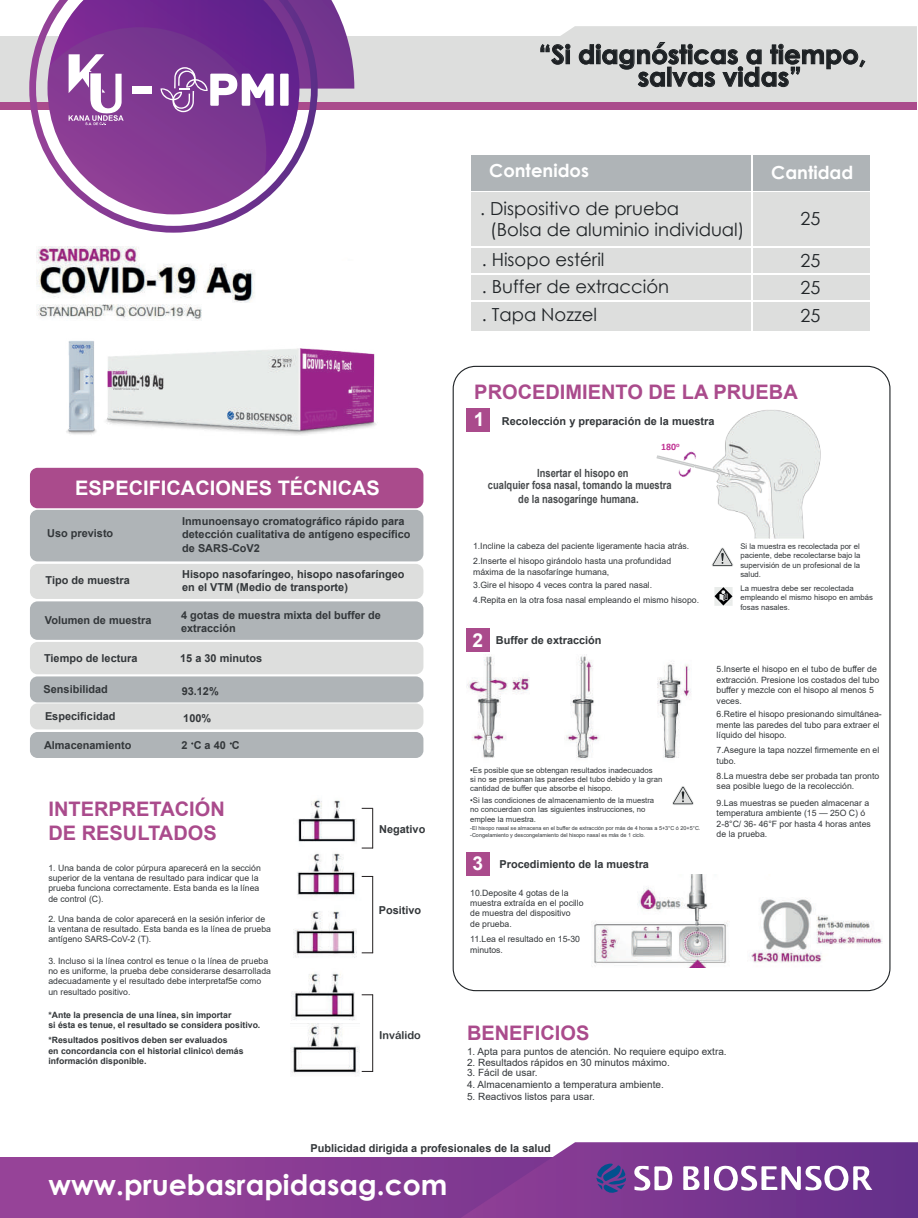
<style>
.page{position:relative;width:918px;height:1218px;background:#fff}
.page>*{position:absolute;margin:0;border:0;box-sizing:border-box;transform-origin:0 0}
.t1{font:700 28.2px "Century Gothic";color:#fff}
.t2{font:700 25.95px/22.5px "Century Gothic";color:#1d2124}
.t3{font:700 19.95px/24px "Arial";color:#aa4b8c}
.t4{font:700 19.95px "Arial";color:#fff}
.t5{font:18px/27.8px "Century Gothic";color:#202427}
.t6{font:700 18px "Century Gothic";color:#fff}
.t7{font:700 11.25px/13.5px "Arial";color:#484b4d;text-align:center;scale:.83 1}
.t8{font:700 10.95px/13px "Arial";color:#33373a}
.t9{font:10.95px "Arial Rounded MT Bold";color:#33373a}
.t10{font:10.05px "Arial";color:#33373a}
.t11{font:700 9.9px "Calibri";color:#c03293}
.t12{font:8.7px/10.4px "Arial";color:#33373a}
.t13{font:700 8.7px/10.4px "Arial";color:#33373a}
.t14{font:7.8px/9.3px "Arial";color:#33373a}
.t15{font:5.4px/6.6px "Arial";color:#33373a}
.s1{font-size:19.2px;color:#fff}
</style>
<div class="page">
<div style="left:471px;top:155px;width:279px;height:35px;background:#afb4b7"></div>
<div style="left:753px;top:155px;width:117px;height:35px;background:#afb4b7"></div>
<div style="left:471px;top:192px;width:279px;height:54px;background:#dddedd"></div>
<div style="left:471px;top:248px;width:279px;height:24px;background:#dddedd"></div>
<div style="left:753px;top:192px;width:117px;height:54px;background:#dddedd"></div>
<div style="left:753px;top:248px;width:117px;height:24px;background:#dddedd"></div>
<div style="left:471px;top:275px;width:279px;height:24px;background:#dddedd"></div>
<div style="left:753px;top:275px;width:117px;height:24px;background:#dddedd"></div>
<div style="left:471px;top:302px;width:279px;height:28px;background:#dddedd"></div>
<div style="left:753px;top:302px;width:117px;height:28px;background:#dddedd"></div>
<div style="left:0;top:36px;width:917px;height:68px;background:#dddedd"></div>
<div style="left:0;top:103px;width:917px;height:7px;background:#aa4b8c"></div>
<div style="left:0;top:1157px;width:788px;height:60px;background:linear-gradient(to bottom,#8e3f96,#8e3f96)"></div>
<svg style="left:460px;top:1142px;width:458px;height:75px;background:#864e9d"></svg>
<svg style="left:29px;top:17px;width:215px;height:216px"></svg>
<svg style="left:48px;top:14px;width:240px;height:200px"></svg>
<svg style="left:458px;top:26px;width:459px;height:77px"></svg>
<div style="left:30px;top:468px;width:393px;height:40px;background:#aa4b8c;border-radius:8px"></div>
<div style="left:30px;top:510px;width:393px;height:51px;background:#afb4b7;border-radius:8px"></div>
<div style="left:30px;top:601px;width:393px;height:38px;background:#afb4b7;border-radius:8px"></div>
<div style="left:30px;top:564px;width:393px;height:35px;background:#dddedd;border-radius:8px"></div>
<div style="left:30px;top:642px;width:393px;height:32px;background:#dddedd;border-radius:8px"></div>
<div style="left:30px;top:676px;width:393px;height:26px;background:#afb4b7;border-radius:8px"></div>
<div style="left:30px;top:732px;width:393px;height:26px;background:#afb4b7;border-radius:8px"></div>
<div style="left:30px;top:703px;width:393px;height:26px;background:#dddedd;border-radius:8px"></div>
<img style="left:291px;top:973px;width:64px;height:47px">
<img style="left:290px;top:1023px;width:70px;height:52px">
<img style="left:298px;top:799px;width:59px;height:44px">
<img style="left:297px;top:853px;width:59px;height:43px">
<img style="left:293px;top:911px;width:63px;height:47px">
<hr style="left:372px;top:808px;width:1px;height:40px;background:#231f20">
<hr style="left:372px;top:876px;width:1px;height:77px;background:#231f20">
<hr style="left:372px;top:994px;width:1px;height:77px;background:#231f20">
<img style="left:467px;top:654px;width:224px;height:105px">
<div style="left:467px;top:408px;width:23px;height:23px;background:#aa4b8c"></div>
<div style="left:467px;top:628px;width:23px;height:24px;background:#aa4b8c"></div>
<div style="left:467px;top:852px;width:23px;height:23px;background:#aa4b8c"></div>
<svg style="left:712px;top:547px;width:21px;height:19px"></svg>
<img style="left:714px;top:587px;width:18px;height:18px">
<svg style="left:672px;top:786px;width:22px;height:19px"></svg>
<img style="left:591px;top:874px;width:291px;height:93px">
<img style="left:36px;top:246px;width:102px;height:72px">
<img style="left:716px;top:410px;width:105px;height:129px">
<img style="left:656px;top:455px;width:110px;height:30px">
<img style="left:661px;top:451px;width:54px;height:34px">
<img style="left:48px;top:257px;width:346px;height:211px">
<svg style="left:50px;top:0;width:304px;height:176px;background:#9058a4"></svg>
<div style="left:132px;top:86px;width:19px;height:8px;background:#fff"></div>
<h2 class="t2" style="left:638px;top:42px;width:230px;text-indent:-99px">“Si diagnósticas a tiempo, salvas vidas”</h2>
<h3 class="t6" style="left:489px;top:157px;width:101px">Contenidos</h3>
<h3 class="t6" style="left:771px;top:158px;width:84px">Cantidad</h3>
<h3 class="t5" style="left:490px;top:197px;width:256px;line-height:21.6px;text-indent:-10px">. Dispositivo de prueba<br>(Bolsa de aluminio individual)</h3>
<h3 class="t5" style="left:482px;top:245px;width:189px">. Hisopo estéril<br>. Buffer de extracción . Tapa Nozzel</h3>
<h3 class="t5" style="left:801px;top:204px;width:21px">25</h3>
<h3 class="t5" style="left:801px;top:246px;width:21px;text-align:justify">25<br>25<br>25</h3>
<h3 class="t3" style="left:474px;top:380px;width:325px">PROCEDIMIENTO DE LA PRUEBA</h3>
<p class="t8" style="left:474px;top:414px;width:242px"><span class="s1">1</span> Recolección y preparación de la muestra</p>
<h3 class="t4" style="left:75px;top:474px;width:306px">ESPECIFICACIONES TÉCNICAS</h3>
<p class="t8" style="left:47px;top:527px;width:68px">Uso previsto</p>
<p class="t8" style="left:46px;top:573px;width:86px">Tipo de muestra</p>
<p class="t8" style="left:182px;top:515px;width:230px">Inmunoensayo cromatográfico rápido para detección cualitativa de antígeno específico de SARS-CoV2</p>
<p class="t8" style="left:182px;top:567px;width:224px">Hisopo nasofaríngeo, hisopo nasofaríngeo en el VTM (Medio de transporte)</p>
<p class="t8" style="left:45px;top:613px;width:108px">Volumen de muestra</p>
<p class="t8" style="left:44px;top:651px;width:95px">Tiempo de lectura</p>
<p class="t8" style="left:181px;top:608px;width:201px">4 gotas de muestra mixta del buffer de extracción</p>
<p class="t8" style="left:180px;top:651px;width:83px">15 a 30 minutos</p>
<p class="t8" style="left:44px;top:683px;width:66px">Sensibilidad</p>
<p class="t8" style="left:182px;top:684px;width:39px">93.12%</p>
<p class="t8" style="left:45px;top:710px;width:72px">Especificidad</p>
<p class="t8" style="left:44px;top:738px;width:89px">Almacenamiento</p>
<p class="t8" style="left:183px;top:711px;width:29px">100%</p>
<p class="t8" style="left:182px;top:738px;width:60px">2 C a 40 C</p>
<h3 class="t3" style="left:48px;top:797px;width:178px">INTERPRETACIÓN<br>DE RESULTADOS</h3>
<p class="t12" style="left:48px;top:862px;width:214px">1. Una banda de color púrpura aparecerá en la sección superior de la ventana de resultado para indicar que la prueba funciona correctamente. Esta banda es la línea de control (C).</p>
<p class="t12" style="left:48px;top:913px;width:224px">2. Una banda de color aparecerá en la sesión inferior de la ventana de resultado. Esta banda es la línea de prueba antígeno SARS-CoV-2 (T).</p>
<p class="t12" style="left:48px;top:955px;width:224px">3. Incluso si la línea control es tenue o la línea de prueba no es uniforme, la prueba debe considerarse desarrollada adecuadamente y el resultado debe interpretaf5e como un resultado positivo.</p>
<p class="t13" style="left:48px;top:1009px;width:213px">*Ante la presencia de una línea, sin importar<br>si ésta es tenue, el resultado se considera positivo.</p>
<p class="t13" style="left:48px;top:1034px;width:197px">*Resultados positivos deben ser evaluados<br>en concordancia con el historial clinico\ demás información disponible.</p>
<p class="t8" style="left:379px;top:822px;width:48px">Negativo</p>
<p class="t8" style="left:379px;top:903px;width:44px">Positivo</p>
<p class="t9" style="left:379px;top:1028px;width:43px">Inválido</p>
<p class="t11" style="left:661px;top:439px;width:20px">180<sup>o</sup></p>
<p class="t7" style="left:537px;top:466px;width:112px">Insertar el hisopo en</p>
<p class="t7" style="left:488px;top:478px;width:223px">cualquier fosa nasal, tomando la muestra de la nasogarínge humana.</p>
<p class="t12" style="left:473px;top:538px;width:218px;line-height:15px">1.Incline la cabeza del paciente ligeramente hacia atrás.<br>2.Inserte el hisopo girándolo hasta una profundidad</p>
<p class="t12" style="left:473px;top:564px;width:181px;line-height:13.6px">máxima de la nasofarínge humana,<br>3.Gire el hisopo 4 veces contra la pared nasal.</p>
<p class="t12" style="left:473px;top:595px;width:227px">4.Repita en la otra fosa nasal empleando el mismo hisopo.</p>
<p class="t8" style="left:472px;top:634px;width:131px"><span class="s1">2</span> Buffer de extracción</p>
<p class="t14" style="left:470px;top:765px;width:194px">•Es posible que se obtengan resultados inadecuados<br>si no se presionan las paredes del tubo debido y la gran cantidad de buffer que absorbe el hisopo.</p>
<p class="t14" style="left:470px;top:795px;width:186px">•Si Ias condiciones de almacenamiento de la muestra no concuerdan con las siguientes instrucciones, no emplee la muestra.</p>
<p class="t15" style="left:470px;top:825px;width:232px">-El hisopo nasal se almacena en el buffer de extracción por más de 4 horas a 5+3°C ó 20+5°C. -Congelamiento y descongelamiento del hisopo nasal es más de 1 ciclo.</p>
<p class="t8" style="left:472px;top:857px;width:178px"><span class="s1">3</span> Procedimiento de la muestra</p>
<p class="t12" style="left:470px;top:887px;width:115px">10.Deposite 4 gotas de la muestra extraída en el pocillo de muestra del dispositivo<br>de prueba.</p>
<p class="t12" style="left:470px;top:933px;width:111px">11.Lea el resultado en 15-30 minutos.</p>
<p class="t14" style="left:740px;top:541px;width:122px;text-align:justify">Si la muestra es recolectada por el paciente, debe recolectarse bajo la supervisión de un profesional de la salud.</p>
<p class="t14" style="left:740px;top:583px;width:134px">La muestra debe ser recolectada empleando el mismo hisopo en ambás fosas nasales.</p>
<p class="t12" style="left:717px;top:664px;width:164px">5.Inserte el hisopo en el tubo de buffer de extracción. Presione los costados del tubo buffer y mezcle con el hisopo al menos 5 veces.</p>
<p class="t12" style="left:717px;top:709px;width:167px">6.Retire el hisopo presionando simultánea&shy;mente las paredes del tubo para extraer el líquido del hisopo.</p>
<p class="t12" style="left:717px;top:745px;width:164px">7.Asegure la tapa nozzel firmemente en el tubo.</p>
<p class="t12" style="left:717px;top:770px;width:164px">8.La muestra debe ser probada tan pronto sea posible luego de la recolección.</p>
<p class="t12" style="left:717px;top:797px;width:156px">9.Las muestras se pueden almacenar a temperatura ambiente (15 — 25O C) ó<br>2-8°C/ 36- 46°F por hasta 4 horas antes de la prueba.</p>
<h3 class="t3" style="left:467px;top:1021px;width:124px">BENEFICIOS</h3>
<p class="t10" style="left:467px;top:1044px;width:261px">1. Apta para puntos de atención. No requiere equipo extra.</p>
<p class="t10" style="left:467px;top:1054px;width:204px">2. Resultados rápidos en 30 minutos máximo.</p>
<p class="t10" style="left:467px;top:1065px;width:72px">3. Fácil de usar.</p>
<p class="t10" style="left:467px;top:1077px;width:198px">4. Almacenamiento a temperatura ambiente.</p>
<p class="t10" style="left:467px;top:1089px;width:129px">5. Reactivos listos para usar.</p>
<p class="t8" style="left:310px;top:1141px;width:242px">Publicidad dirigida a profesionales de la salud</p>
<h1 class="t1" style="left:48px;top:1163px;width:400px">www.pruebasrapidasag.com</h1>
</div>
